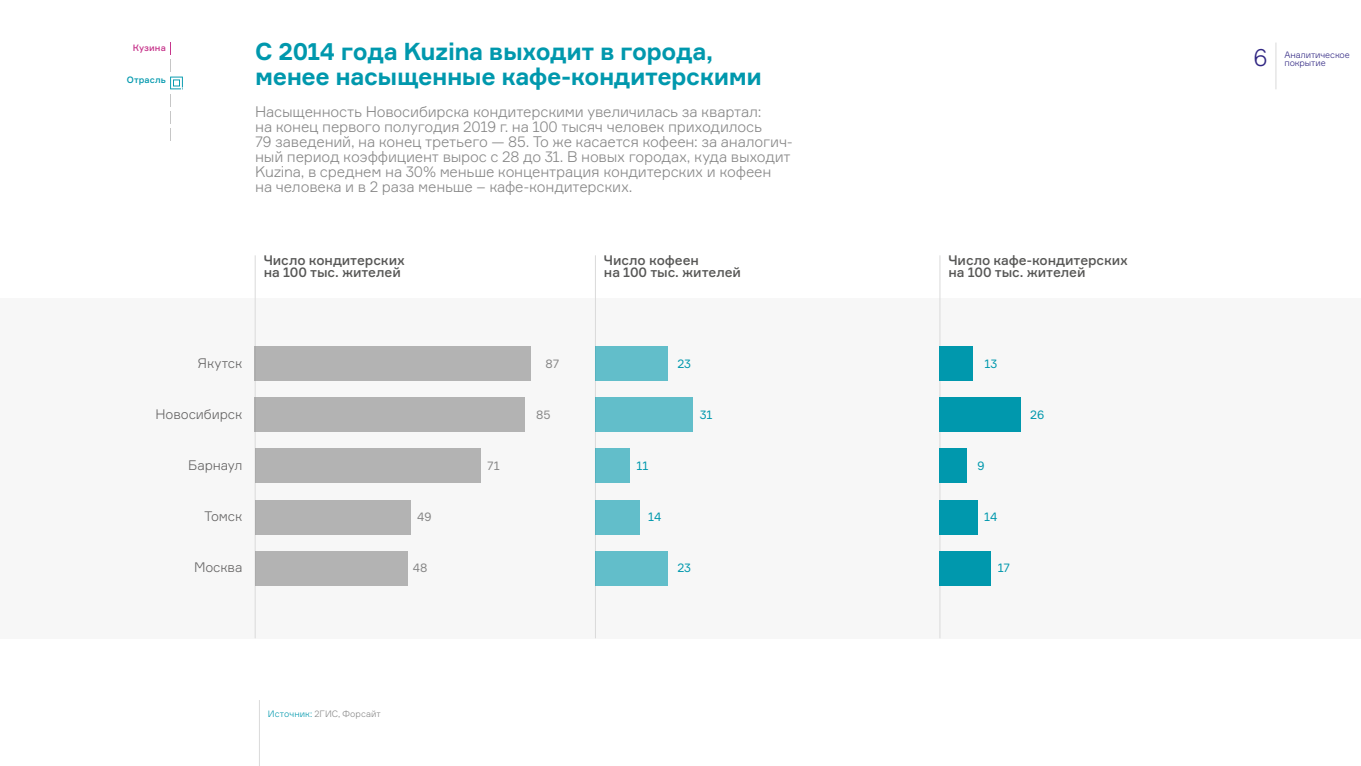
<style>
.page{position:relative;width:1361px;height:766px;background:#fff}
.page>*{position:absolute;margin:0;border:0;box-sizing:border-box;transform-origin:0 0}
.t1{font:700 24px "Formular";letter-spacing:-.02em;color:#0098ad}
.t2{font:300 24px "Formular";color:#312783}
.t3{font:300 15px/15px "Formular";letter-spacing:-.01em;color:#878787}
.t4{font:500 13.5px/12px "Formular";letter-spacing:-.005em;color:#575756}
.t5{font:300 13.5px "Formular";letter-spacing:-.005em;color:#646363}
.t6{font:12px "Formular";letter-spacing:-.015em;color:#0098ad}
.t7{font:12px "Formular";color:#878787}
.t8{font:300 9px "Formular";letter-spacing:-.01em;color:#312783}
.t9{font:300 9px "Formular";letter-spacing:.005em;color:#878787}
.t10{font:500 9px "Formular";letter-spacing:.01em;color:#0098ad}
.t11{font:500 9px "Formular";letter-spacing:.005em;color:#c7368c}
.s1{color:#0098ad}
</style>
<div class="page">
<div style="left:0;top:298px;width:1361px;height:340px;background:#f7f7f7"></div>
<hr style="left:1275px;top:43px;width:1px;height:46px;background:#dadada">
<svg style="left:170px;top:43px;width:13px;height:97px"></svg>
<hr style="left:259px;top:699px;width:1px;height:66px;background:#dadada">
<hr style="left:255px;top:255px;width:1px;height:383px;background:#dadada">
<hr style="left:595px;top:255px;width:1px;height:383px;background:#dadada">
<hr style="left:939px;top:255px;width:1px;height:383px;background:#dadada">
<div style="left:595px;top:347px;width:72px;height:34px;background:#62beca"></div>
<div style="left:255px;top:347px;width:276px;height:34px;background:#b3b3b3"></div>
<div style="left:939px;top:347px;width:34px;height:34px;background:#0098ad"></div>
<div style="left:595px;top:398px;width:98px;height:34px;background:#62beca"></div>
<div style="left:255px;top:398px;width:270px;height:34px;background:#b3b3b3"></div>
<div style="left:939px;top:398px;width:82px;height:34px;background:#0098ad"></div>
<div style="left:595px;top:449px;width:35px;height:34px;background:#62beca"></div>
<div style="left:255px;top:449px;width:225px;height:34px;background:#b3b3b3"></div>
<div style="left:939px;top:449px;width:28px;height:34px;background:#0098ad"></div>
<div style="left:595px;top:500px;width:44px;height:34px;background:#62beca"></div>
<div style="left:255px;top:500px;width:155px;height:34px;background:#b3b3b3"></div>
<div style="left:939px;top:500px;width:39px;height:34px;background:#0098ad"></div>
<div style="left:595px;top:551px;width:72px;height:34px;background:#62beca"></div>
<div style="left:255px;top:551px;width:152px;height:34px;background:#b3b3b3"></div>
<div style="left:939px;top:551px;width:51px;height:34px;background:#0098ad"></div>
<p class="t11" style="left:133px;top:42px;width:34px">Кузина</p>
<h1 class="t1" style="left:255px;top:36px;width:459px">С 2014 года Kuzina выходит в города,</h1>
<p class="t10" style="left:127px;top:74px;width:40px">Отрасль</p>
<h1 class="t1" style="left:255px;top:62px;width:508px">менее насыщенные кафе-кондитерскими</h1>
<p class="t3" style="left:255px;top:104px;width:539px">Насыщенность Новосибирска кондитерскими увеличилась за квартал:<br>на конец первого полугодия 2019 г. на 100 тысяч человек приходилось<br>79 заведений, на конец третьего — 85. То же касается кофеен: за аналогич&shy;ный период коэффициент вырос с 28 до 31. В новых городах, куда выходит Kuzina, в среднем на 30% меньше концентрация кондитерских и кофеен<br>на человека и в 2 раза меньше – кафе-кондитерских.</p>
<p class="t4" style="left:264px;top:254px;width:143px">Число кондитерских на 100 тыс. жителей</p>
<p class="t4" style="left:604px;top:254px;width:139px">Число кофеен<br>на 100 тыс. жителей</p>
<p class="t4" style="left:948px;top:254px;width:181px">Число кафе-кондитерских на 100 тыс. жителей</p>
<p class="t5" style="left:198px;top:355px;width:46px">Якутск</p>
<p class="t5" style="left:155px;top:406px;width:88px">Новосибирск</p>
<p class="t5" style="left:188px;top:457px;width:56px">Барнаул</p>
<p class="t5" style="left:204px;top:508px;width:39px">Томск</p>
<p class="t5" style="left:194px;top:559px;width:50px">Москва</p>
<p class="t7" style="left:417px;top:509px;width:16px">49</p>
<p class="t7" style="left:413px;top:560px;width:16px">48</p>
<p class="t7" style="left:487px;top:458px;width:14px">71</p>
<p class="t7" style="left:545px;top:356px;width:15px">87</p>
<p class="t7" style="left:536px;top:407px;width:16px">85</p>
<p class="t6" style="left:636px;top:458px;width:14px">11</p>
<p class="t6" style="left:648px;top:509px;width:15px">14</p>
<p class="t6" style="left:677px;top:356px;width:15px">23</p>
<p class="t6" style="left:700px;top:407px;width:14px">31</p>
<p class="t6" style="left:677px;top:560px;width:15px">23</p>
<p class="t6" style="left:984px;top:356px;width:14px">13</p>
<p class="t6" style="left:977px;top:458px;width:9px">9</p>
<p class="t6" style="left:984px;top:509px;width:15px">14</p>
<p class="t6" style="left:997px;top:560px;width:14px">17</p>
<p class="t6" style="left:1030px;top:407px;width:15px">26</p>
<p class="t9" style="left:268px;top:708px;width:114px"><span class="s1">Источник:</span> 2ГИС, Форсайт</p>
<h1 class="t2" style="left:1253px;top:43px;width:15px">6</h1>
<p class="t8" style="left:1284px;top:50px;width:67px">Аналитическое</p>
<p class="t8" style="left:1284px;top:57px;width:43px">покрытие</p>
</div>
